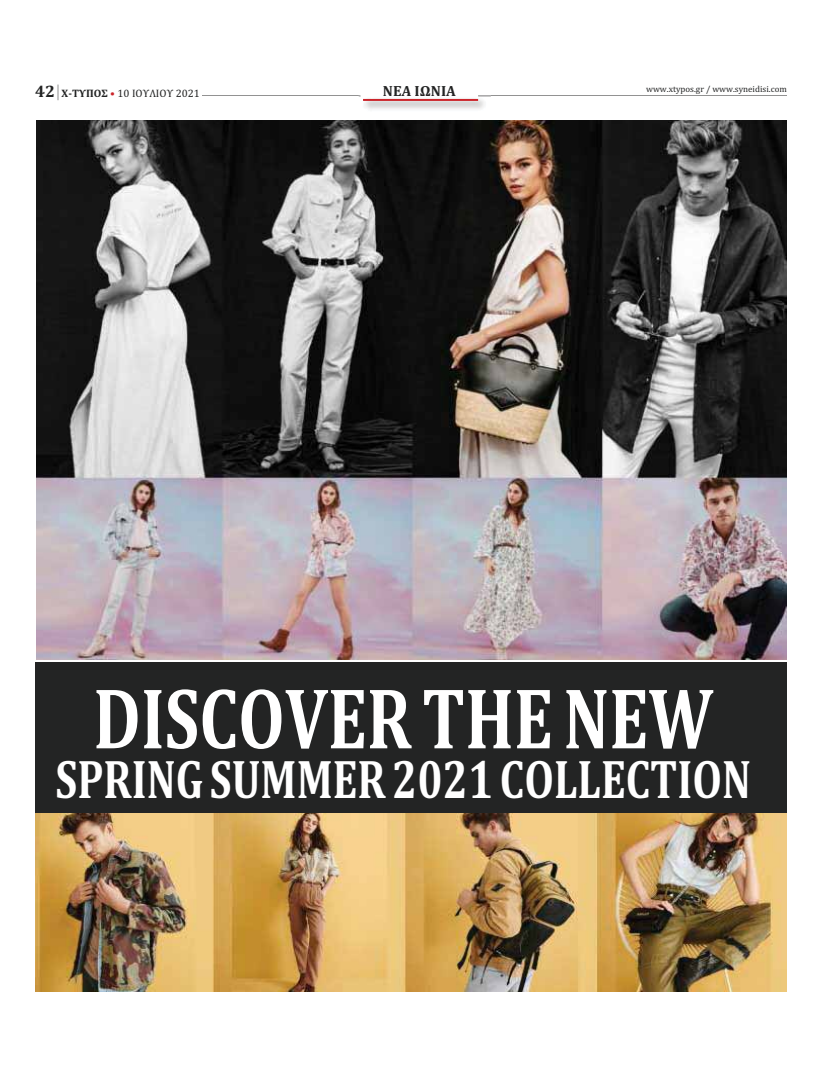
<style>
.page{position:relative;width:822px;height:1077px;background:#fff}
.page>*{position:absolute;margin:0;border:0;box-sizing:border-box;transform-origin:0 0}
.t1{font:700 87.4px "Cambria";color:#fff;scale:.77 1}
.t2{font:700 55.2px "Cambria";color:#fff;scale:.77 1}
.t3{font:700 14.9px "Cambria";color:#262425}
.t4{font:10.9px "Cambria";color:#232424}
.t5{font:8.9px "Cambria";color:#232424}
.s1{font-weight:700;font-size:16.9px}
.s2{font-weight:700}
.s3{color:#cb242a}
</style>
<div class="page">
<hr style="left:202px;top:95px;width:585px;height:1px;background:#929292">
<img style="left:359px;top:95px;width:132px;height:15px">
<img style="left:361px;top:95px;width:117px;height:4px">
<svg style="left:384px;top:95px;width:72px;height:1px"></svg>
<hr style="left:363px;top:99px;width:115px;height:2px;background:#cb242a">
<svg style="left:58px;top:85px;width:1px;height:15px"></svg>
<img style="left:36px;top:121px;width:750px;height:539px">
<img style="left:35px;top:813px;width:752px;height:179px">
<div style="left:35px;top:662px;width:752px;height:151px;background:#232424"></div>
<p class="t4" style="left:35px;top:89px;width:166px"><span class="s1">42</span> <span class="s2">Χ‑ΤΥΠΟΣ</span> <span class="s3">•</span> 10 ΙΟΥΛΙΟΥ 2021</p>
<h3 class="t3" style="left:383px;top:86px;width:75px">ΝΕΑ ΙΩΝΙΑ</h3>
<p class="t5" style="left:646px;top:86px;width:142px">www.xtypos.gr / www.syneidisi.com</p>
<h1 class="t1" style="left:93px;top:687px;width:807px">DISCOVER THE NEW</h1>
<h2 class="t2" style="left:55px;top:760px;width:905px">SPRING SUMMER 2021 COLLECTION</h2>
</div>
